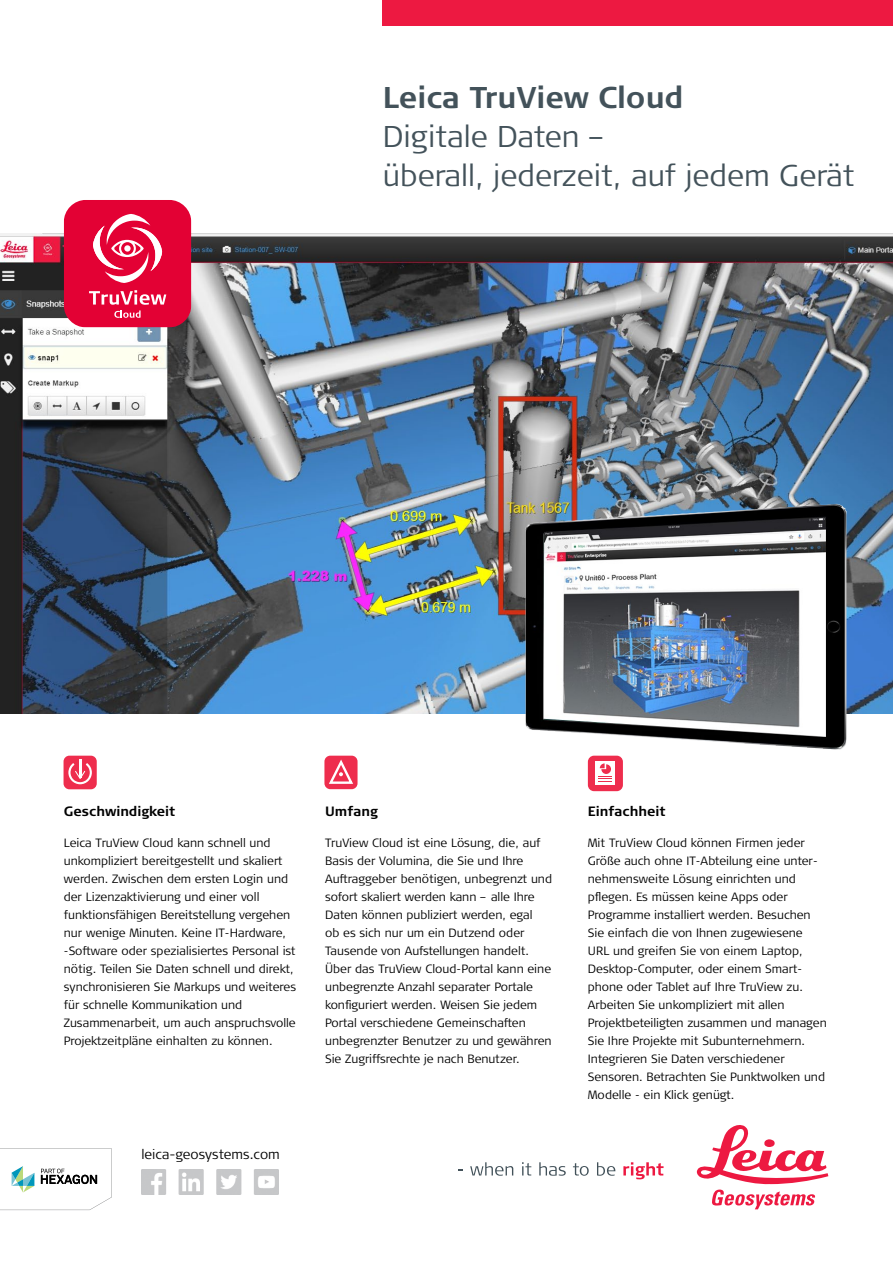
<style>
.page{position:relative;width:893px;height:1263px;background:#fff}
.page>*{position:absolute;margin:0;border:0;box-sizing:border-box;transform-origin:0 0}
.t1{font:300 30px/39px "Signa Column";color:#43525a}
.t2{font:700 30px "Signa Column";color:#43525a}
.t3{font:700 13.5px "Signa Column";color:#000}
.t4{font:300 13.5px "Signa Pro";color:#000}
.t5{font:300 12px/18px "Signa Column";color:#000}
</style>
<div class="page">
<img style="left:0;top:234px;width:893px;height:479px">
<div style="left:383px;top:0;width:510px;height:26px;background:#ed1941"></div>
<svg style="left:64px;top:200px;width:127px;height:127px;background:#e5214d"></svg>
<svg style="left:470px;top:1162px;width:43px;height:14px"></svg>
<svg style="left:522px;top:1162px;width:9px;height:13px"></svg>
<svg style="left:539px;top:1162px;width:27px;height:14px"></svg>
<svg style="left:573px;top:1163px;width:16px;height:13px"></svg>
<svg style="left:597px;top:1162px;width:18px;height:14px"></svg>
<svg style="left:623px;top:1162px;width:40px;height:17px"></svg>
<svg style="left:697px;top:1125px;width:131px;height:84px"></svg>
<svg style="left:0;top:1148px;width:112px;height:62px"></svg>
<img style="left:525px;top:486px;width:321px;height:280px">
<svg style="left:588px;top:756px;width:35px;height:35px"></svg>
<img style="left:142px;top:1170px;width:137px;height:24px">
<svg style="left:64px;top:756px;width:33px;height:33px"></svg>
<svg style="left:325px;top:756px;width:33px;height:33px"></svg>
<h1 class="t2" style="left:383px;top:79px;width:302px">Leica TruView Cloud</h1>
<h1 class="t1" style="left:383px;top:118px;width:473px">Digitale Daten –<br>überall, jederzeit, auf jedem Gerät</h1>
<p class="t3" style="left:64px;top:803px;width:113px">Geschwindigkeit</p>
<p class="t5" style="left:64px;top:834px;width:234px">Leica TruView Cloud kann schnell und unkompliziert bereitgestellt und skaliert werden. Zwischen dem ersten Login und der Lizenzaktivierung und einer voll funktionsfähigen Bereitstellung vergehen nur wenige Minuten. Keine IT-Hardware, -Software oder spezialisiertes Personal ist nötig. Teilen Sie Daten schnell und direkt, synchronisieren Sie Markups und weiteres für schnelle Kommunikation und Zusammenarbeit, um auch anspruchsvolle Projektzeitpläne einhalten zu können.</p>
<p class="t3" style="left:325px;top:803px;width:54px">Umfang</p>
<p class="t5" style="left:325px;top:834px;width:228px">TruView Cloud ist eine Lösung, die, auf Basis der Volumina, die Sie und Ihre Auftraggeber benötigen, unbegrenzt und sofort skaliert werden kann – alle Ihre Daten können publiziert werden, egal<br>ob es sich nur um ein Dutzend oder Tausende von Aufstellungen handelt.<br>Über das TruView Cloud-Portal kann eine unbegrenzte Anzahl separater Portale konfiguriert werden. Weisen Sie jedem Portal verschiedene Gemeinschaften unbegrenzter Benutzer zu und gewähren Sie Zugriffsrechte je nach Benutzer.</p>
<p class="t4" style="left:141px;top:1145px;width:140px">leica-geosystems.com</p>
<p class="t3" style="left:588px;top:803px;width:79px">Einfachheit</p>
<p class="t5" style="left:588px;top:834px;width:240px">Mit TruView Cloud können Firmen jeder Größe auch ohne IT-Abteilung eine unter&shy;nehmensweite Lösung einrichten und pflegen. Es müssen keine Apps oder Programme installiert werden. Besuchen Sie einfach die von Ihnen zugewiesene URL und greifen Sie von einem Laptop, Desktop-Computer, oder einem Smart&shy;phone oder Tablet auf Ihre TruView zu.<br>Arbeiten Sie unkompliziert mit allen Projektbeteiligten zusammen und managen Sie Ihre Projekte mit Subunternehmern.<br>Integrieren Sie Daten verschiedener Sensoren. Betrachten Sie Punktwolken und Modelle - ein Klick genügt.</p>
</div>
